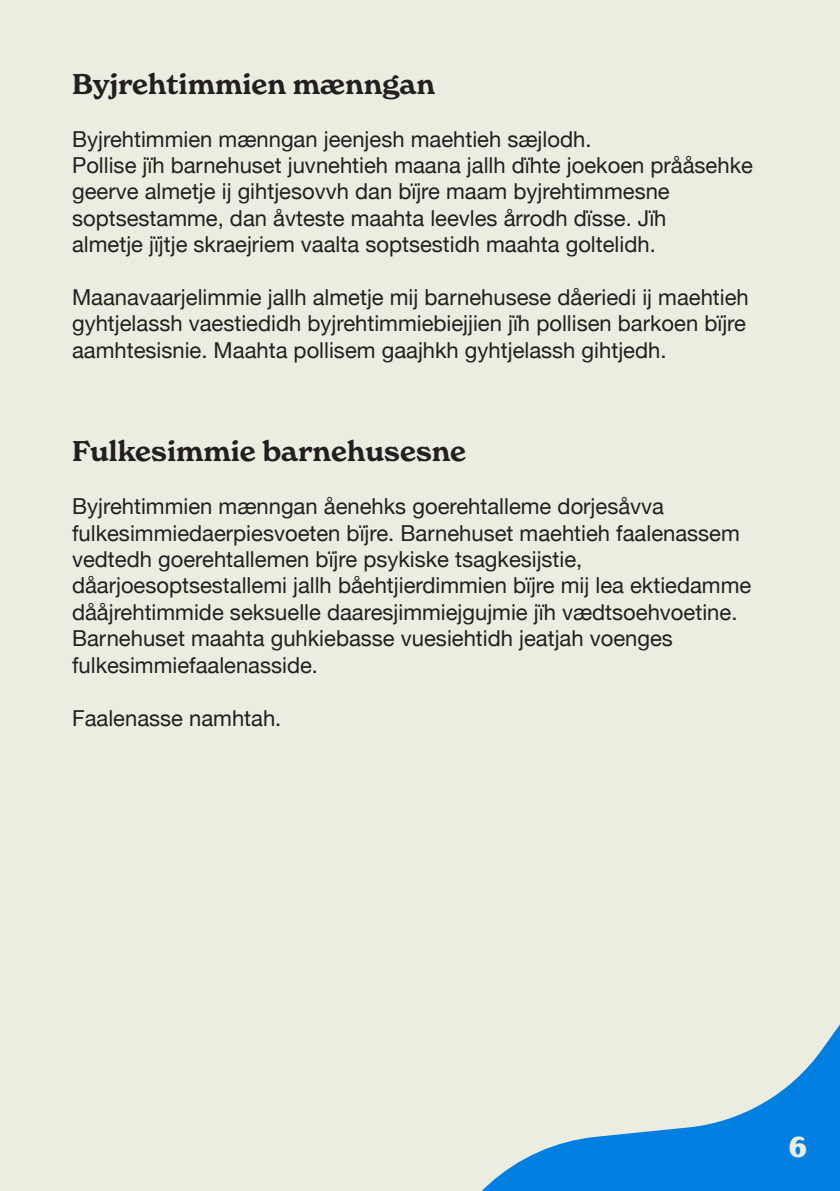
<style>
.page{position:relative;width:840px;height:1191px;background:#fff}
.page>*{position:absolute;margin:0;border:0;box-sizing:border-box;transform-origin:0 0}
.Overksrift{font:600 28px "New Spirit";color:#231f20}
.t1{font:700 28px "New Spirit";color:#ebede1}
.Text{font:22px/26.4px "Helvetica Neue";color:#231f20}
</style>
<div class="page">
<div style="left:0;top:0;width:839px;height:1191px;background:#ebede1"></div>
<svg style="left:482px;top:1026px;width:357px;height:165px"></svg>
<p class="Overksrift" style="left:72px;top:66px;width:364px">Byjrehtimmien mænngan</p>
<p class="Text" style="left:72px;top:127px;width:682px">Byjrehtimmien mænngan jeenjesh maehtieh sæjlodh.<br>Pollise jïh barnehuset juvnehtieh maana jallh dïhte joekoen prååsehke geerve almetje ij gihtjesovvh dan bïjre maam byjrehtimmesne soptsestamme, dan åvteste maahta leevles årrodh dïsse. Jïh<br>almetje jïjtje skraejriem vaalta soptsestidh maahta goltelidh.</p>
<p class="Text" style="left:72px;top:285px;width:678px">Maanavaarjelimmie jallh almetje mij barnehusese dåeriedi ij maehtieh gyhtjelassh vaestiedidh byjrehtimmiebiejjien jïh pollisen barkoen bïjre aamhtesisnie. Maahta pollisem gaajhkh gyhtjelassh gihtjedh.</p>
<p class="Overksrift" style="left:72px;top:434px;width:395px">Fulkesimmie barnehusesne</p>
<p class="Text" style="left:72px;top:494px;width:680px">Byjrehtimmien mænngan åenehks goerehtalleme dorjesåvva fulkesimmiedaerpiesvoeten bïjre. Barnehuset maehtieh faalenassem vedtedh goerehtallemen bïjre psykiske tsagkesijstie, dåarjoesoptsestallemi jallh båehtjierdimmien bïjre mij lea ektiedamme dååjrehtimmide seksuelle daaresjimmiejgujmie jïh vædtsoehvoetine.<br>Barnehuset maahta guhkiebasse vuesiehtidh jeatjah voenges fulkesimmiefaalenasside.</p>
<p class="Text" style="left:72px;top:706px;width:211px">Faalenasse namhtah.</p>
<p class="t1" style="left:788px;top:1130px;width:20px">6</p>
</div>
